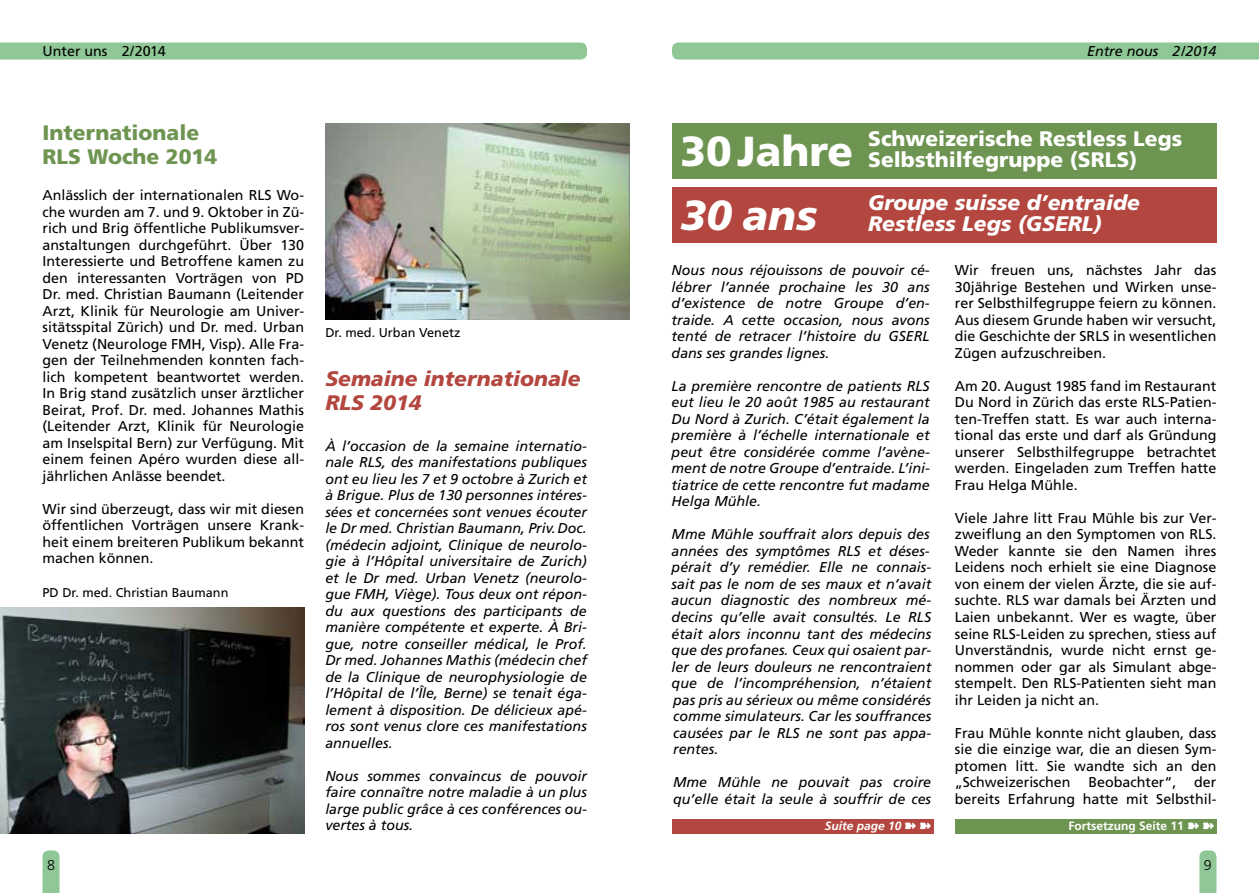
<style>
.page{position:relative;width:1259px;height:893px;background:#fff}
.page>*{position:absolute;margin:0;border:0;box-sizing:border-box;transform-origin:0 0}
.t1{font:900 21px/21px "Frutiger";color:#fff}
.t2{font:italic 900 21px/21px "Frutiger";color:#fff}
.t3{font:italic 900 21px/24px "Frutiger";color:#b3473f}
.t4{font:900 21px/24px "Frutiger";color:#6d9450}
.t5{font:14.25px/16.5px "Frutiger";color:#000;text-align:justify}
.t6{font:italic 14.25px/16.5px "Frutiger";color:#000;text-align:justify}
.t7{font:300 14.25px "Frutiger";color:#000}
.t8{font:12.75px "Frutiger";color:#000}
.t9{font:700 12px "Frutiger";color:#fff}
.t10{font:italic 700 12px "Frutiger";color:#fff}
.s1{font-size:42px}
</style>
<div class="page">
<div style="left:0;top:43px;width:587px;height:17px;background:#90c796"></div>
<svg style="left:43px;top:850px;width:17px;height:43px"></svg>
<div style="left:672px;top:43px;width:587px;height:17px;background:#90c796"></div>
<svg style="left:1199px;top:850px;width:17px;height:43px"></svg>
<img style="left:0;top:608px;width:304px;height:225px">
<img style="left:325px;top:123px;width:304px;height:196px">
<div style="left:955px;top:819px;width:261px;height:14px;background:#6d9450"></div>
<div style="left:672px;top:123px;width:544px;height:56px;background:#6d9450"></div>
<div style="left:672px;top:187px;width:544px;height:55px;background:#b3473f"></div>
<div style="left:672px;top:819px;width:261px;height:14px;background:#b3473f"></div>
<p class="t5" style="left:43px;top:43px;width:125px">Unter uns 2/2014</p>
<h1 class="t4" style="left:42px;top:120px;width:176px">Internationale<br>RLS Woche 2014</h1>
<p class="t5" style="left:43px;top:187px;width:263px">Anlässlich der internationalen RLS Wo&shy;che wurden am 7. und 9. Oktober in Zü&shy;rich und Brig öffentliche Publikumsver&shy;anstaltungen durchgeführt. Über 130<br>Interessierte und Betroffene kamen zu den interessanten Vorträgen von PD Dr. med. Christian Baumann (Leitender Arzt, Klinik für Neurologie am Univer&shy;sitätsspital Zürich) und Dr. med. Urban Venetz (Neurologe FMH, Visp). Alle Fra&shy;gen der Teilnehmenden konnten fach&shy;lich kompetent beantwortet werden.<br>In Brig stand zusätzlich unser ärztlicher Beirat, Prof. Dr. med. Johannes Mathis (Leitender Arzt, Klinik für Neurologie am Inselspital Bern) zur Verfügung. Mit einem feinen Apéro wurden diese all&shy;jährlichen Anlässe beendet.</p>
<p class="t5" style="left:43px;top:500px;width:263px">Wir sind überzeugt, dass wir mit diesen öffentlichen Vorträgen unsere Krank&shy;heit einem breiteren Publikum bekannt machen können.</p>
<p class="t8" style="left:43px;top:585px;width:187px">PD Dr. med. Christian Baumann</p>
<p class="t7" style="left:47px;top:857px;width:9px">8</p>
<p class="t8" style="left:325px;top:325px;width:137px">Dr. med. Urban Venetz</p>
<h1 class="t3" style="left:325px;top:367px;width:257px">Semaine internationale<br>RLS 2014</h1>
<p class="t6" style="left:325px;top:437px;width:263px">À l’occasion de la semaine internatio&shy;nale RLS, des manifestations publiques ont eu lieu les 7 et 9 octobre à Zurich et à Brigue. Plus de 130 personnes intéres&shy;sées et concernées sont venues écouter le Dr med. Christian Baumann, Priv.Doc. (médecin adjoint, Clinique de neurolo&shy;gie à l’Hôpital universitaire de Zurich) et le Dr med. Urban Venetz (neurolo&shy;gue FMH, Viège). Tous deux ont répon&shy;du aux questions des participants de manière compétente et experte. À Bri&shy;gue, notre conseiller médical, le Prof.<br>Dr med. Johannes Mathis (médecin chef de la Clinique de neurophysiologie de l’Hôpital de l’Île, Berne) se tenait éga&shy;lement à disposition. De délicieux apé&shy;ros sont venus clore ces manifestations annuelles.</p>
<p class="t6" style="left:325px;top:767px;width:263px">Nous sommes convaincus de pouvoir faire connaître notre maladie à un plus large public grâce à ces conférences ou&shy;vertes à tous.</p>
<p class="t6" style="left:1087px;top:43px;width:131px">Entre nous 2/2014</p>
<h1 class="t1" style="left:680px;top:128px;width:503px;text-indent:188px">Schweizerische Restless Legs<br><span class="s1">30Jahre</span> Selbsthilfegruppe (SRLS)</h1>
<h1 class="t2" style="left:680px;top:192px;width:461px;text-indent:188px">Groupe suisse d’entraide<br><span class="s1">30 ans</span> Restless Legs (GSERL)</h1>
<p class="t6" style="left:671px;top:262px;width:259px">Nous nous réjouissons de pouvoir cé&shy;lébrer l’année prochaine les 30 ans d’existence de notre Groupe d’en&shy;traide. A cette occasion, nous avons tenté de retracer l’histoire du GSERL dans ses grandes lignes.</p>
<p class="t6" style="left:671px;top:378px;width:260px">La première rencontre de patients RLS eut lieu le 20 août 1985 au restaurant Du Nord à Zurich. C’était également la première à l’échelle internationale et peut être considérée comme l’avène&shy;ment de notre Groupe d’entraide. L’ini&shy;tiatrice de cette rencontre fut madame Helga Mühle.</p>
<p class="t6" style="left:671px;top:526px;width:261px">Mme Mühle souffrait alors depuis des années des symptômes RLS et déses&shy;pérait d’y remédier. Elle ne connais&shy;sait pas le nom de ses maux et n’avait aucun diagnostic des nombreux mé&shy;decins qu’elle avait consultés. Le RLS était alors inconnu tant des médecins que des profanes. Ceux qui osaient par&shy;ler de leurs douleurs ne rencontraient que de l’incompréhension, n’étaient pas pris au sérieux ou même considérés comme simulateurs. Car les souffrances causées par le RLS ne sont pas appa&shy;rentes.</p>
<p class="t6" style="left:673px;top:774px;width:259px">Mme Mühle ne pouvait pas croire qu’elle était la seule à souffrir de ces</p>
<p class="t10" style="left:825px;top:818px;width:108px">Suite page 10 ➽ ➽</p>
<p class="t5" style="left:955px;top:262px;width:263px">Wir freuen uns, nächstes Jahr das 30jährige Bestehen und Wirken unse&shy;rer Selbsthilfegruppe feiern zu können.<br>Aus diesem Grunde haben wir versucht, die Geschichte der SRLS in wesentlichen Zügen aufzuschreiben.</p>
<p class="t5" style="left:955px;top:378px;width:263px">Am 20. August 1985 fand im Restaurant Du Nord in Zürich das erste RLS-Patien&shy;ten-Treffen statt. Es war auch interna&shy;tional das erste und darf als Gründung unserer Selbsthilfegruppe betrachtet werden. Eingeladen zum Treffen hatte Frau Helga Mühle.</p>
<p class="t5" style="left:955px;top:510px;width:263px">Viele Jahre litt Frau Mühle bis zur Ver&shy;zweiflung an den Symptomen von RLS.<br>Weder kannte sie den Namen ihres Leidens noch erhielt sie eine Diagnose von einem der vielen Ärzte, die sie auf&shy;suchte. RLS war damals bei Ärzten und Laien unbekannt. Wer es wagte, über seine RLS-Leiden zu sprechen, stiess auf Unverständnis, wurde nicht ernst ge&shy;nommen oder gar als Simulant abge&shy;stempelt. Den RLS-Patienten sieht man ihr Leiden ja nicht an.</p>
<p class="t5" style="left:955px;top:724px;width:263px">Frau Mühle konnte nicht glauben, dass sie die einzige war, die an diesen Sym&shy;ptomen litt. Sie wandte sich an den „Schweizerischen</p>
<p class="t5" style="left:955px;top:774px;width:263px;text-align:right">der<br>bereits Erfahrung hatte mit Selbsthil-</p>
<p class="t9" style="left:1068px;top:819px;width:147px">Fortsetzung Seite 11 ➽ ➽</p>
<p class="t5" style="left:1088px;top:774px;width:89px">Beobachter“,</p>
<p class="t7" style="left:1204px;top:857px;width:9px">9</p>
</div>
